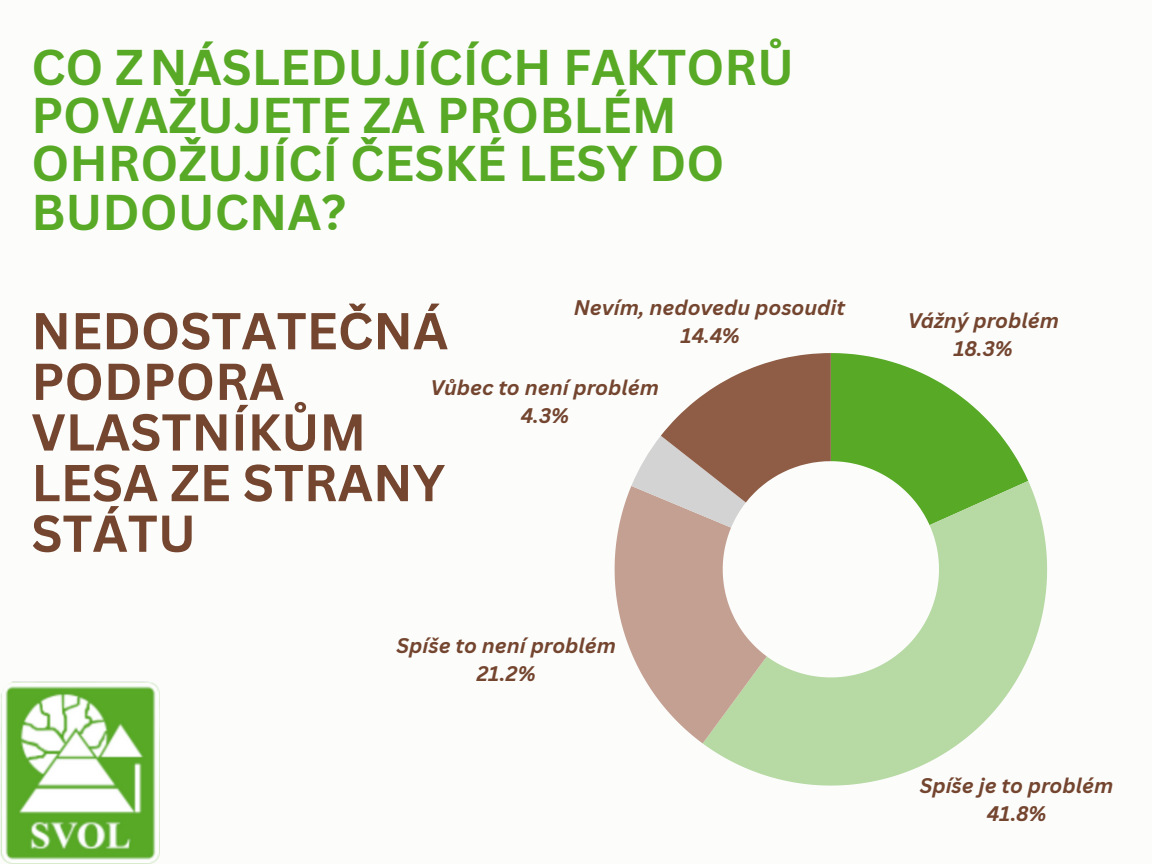
<style>
.page{position:relative;width:1152px;height:864px;background:#fcfdfb}
.page>*{position:absolute;margin:0;border:0;box-sizing:border-box;transform-origin:0 0}
.t1{font:700 50.7px/50.7px "Canva Sans";color:#74452f}
.t2{font:700 48.9px/48.3px "Canva Sans";color:#58a926}
.t3{font:italic 700 20.55px/28px "Canva Sans";color:#74452f;text-align:center}
</style>
<div class="page">
<img style="left:0;top:681px;width:160px;height:183px">
<svg style="left:703px;top:481px;width:344px;height:305px"></svg>
<svg style="left:615px;top:353px;width:413px;height:390px"></svg>
<h1 class="t2" style="left:31px;top:41px;width:764px">CO ZNÁSLEDUJÍCÍCH FAKTORŮ<br>POVAŽUJETE ZA PROBLÉM<br>OHROŽUJÍCÍ ČESKÉ LESY DO<br>BUDOUCNA?</h1>
<p class="t3" style="left:574px;top:293px;width:273px">Nevím, nedovedu posoudit<br>14.4%</p>
<p class="t3" style="left:431px;top:373px;width:230px">Vůbec to není problém<br>4.3%</p>
<p class="t1" style="left:31px;top:304px;width:418px">NEDOSTATEČNÁ<br>PODPORA<br>VLASTNÍKŮM<br>LESA ZE STRANY<br>STÁTU</p>
<p class="t3" style="left:397px;top:631px;width:221px">Spíše to není problém<br>21.2%</p>
<p class="t3" style="left:908px;top:306px;width:153px">Vážný problém<br>18.3%</p>
<p class="t3" style="left:920px;top:771px;width:195px">Spíše je to problém<br>41.8%</p>
</div>
